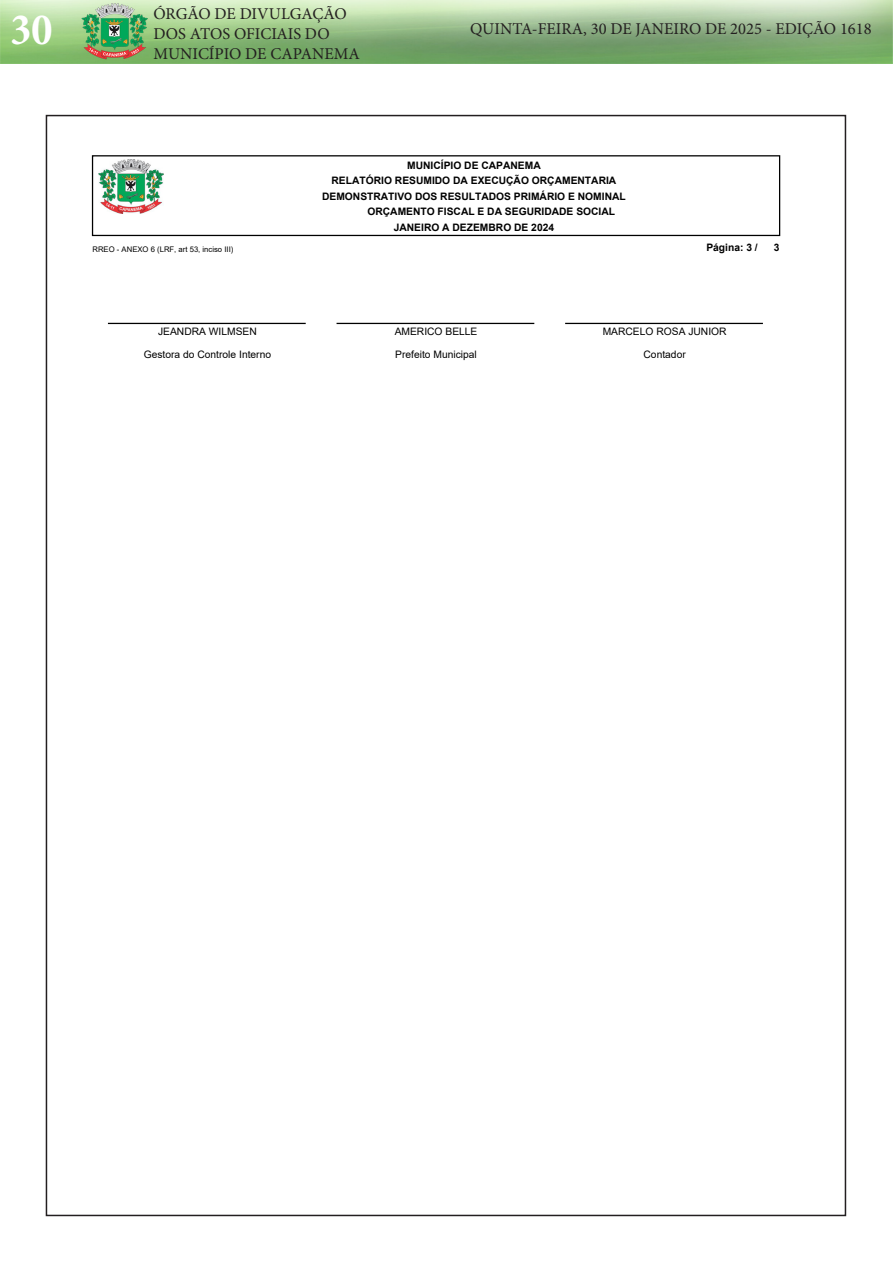
<style>
.page{position:relative;width:893px;height:1263px;background:#fff}
.page>*{position:absolute;margin:0;border:0;box-sizing:border-box;transform-origin:0 0}
.t1{font:700 condensed 45px "Minion Pro";color:#fff}
.t2{font:16.5px/19.8px "Minion Pro";color:#231f20}
.t3{font:700 10.2px "Arial";color:#000}
.t4{font:10.2px "Arial";color:#000}
.t5{font:7.65px "Arial";color:#000}
</style>
<div class="page">
<img style="left:0;top:0;width:893px;height:64px">
<div style="left:92px;top:155px;width:688px;height:81px;border:1px solid #000"></div>
<img style="left:99px;top:160px;width:64px;height:53px">
<hr style="left:108px;top:323px;width:198px;height:1px;background:#000">
<hr style="left:337px;top:323px;width:197px;height:1px;background:#000">
<hr style="left:565px;top:323px;width:198px;height:1px;background:#000">
<h1 class="t1" style="left:11px;top:-1px;width:43px">30</h1>
<h2 class="t2" style="left:153px;top:4px;width:208px">ÓRGÃO DE DIVULGAÇÃO<br>DOS ATOS OFICIAIS DO<br>MUNICÍPIO DE CAPANEMA</h2>
<h2 class="t2" style="left:470px;top:19px;width:403px">QUINTA-FEIRA, 30 DE JANEIRO DE 2025 - EDIÇÃO 1618</h2>
<p class="t3" style="left:407px;top:158px;width:135px">MUNICÍPIO DE CAPANEMA</p>
<p class="t3" style="left:332px;top:174px;width:286px">RELATÓRIO RESUMIDO DA EXECUÇÃO ORÇAMENTARIA</p>
<p class="t3" style="left:322px;top:189px;width:305px">DEMONSTRATIVO DOS RESULTADOS PRIMÁRIO E NOMINAL</p>
<p class="t3" style="left:394px;top:220px;width:162px">JANEIRO A DEZEMBRO DE 2024</p>
<p class="t3" style="left:367px;top:204px;width:249px">ORÇAMENTO FISCAL E DA SEGURIDADE SOCIAL</p>
<p class="t5" style="left:93px;top:244px;width:142px">RREO - ANEXO 6 (LRF, art 53, inciso III)</p>
<p class="t3" style="left:706px;top:240px;width:53px">Página: 3 /</p>
<p class="t3" style="left:774px;top:240px;width:7px">3</p>
<p class="t4" style="left:158px;top:324px;width:100px">JEANDRA WILMSEN</p>
<p class="t4" style="left:395px;top:324px;width:84px">AMERICO BELLE</p>
<p class="t4" style="left:603px;top:324px;width:125px">MARCELO ROSA JUNIOR</p>
<p class="t4" style="left:144px;top:348px;width:129px">Gestora do Controle Interno</p>
<p class="t4" style="left:395px;top:348px;width:83px">Prefeito Municipal</p>
<p class="t4" style="left:644px;top:348px;width:44px">Contador</p>
</div>
